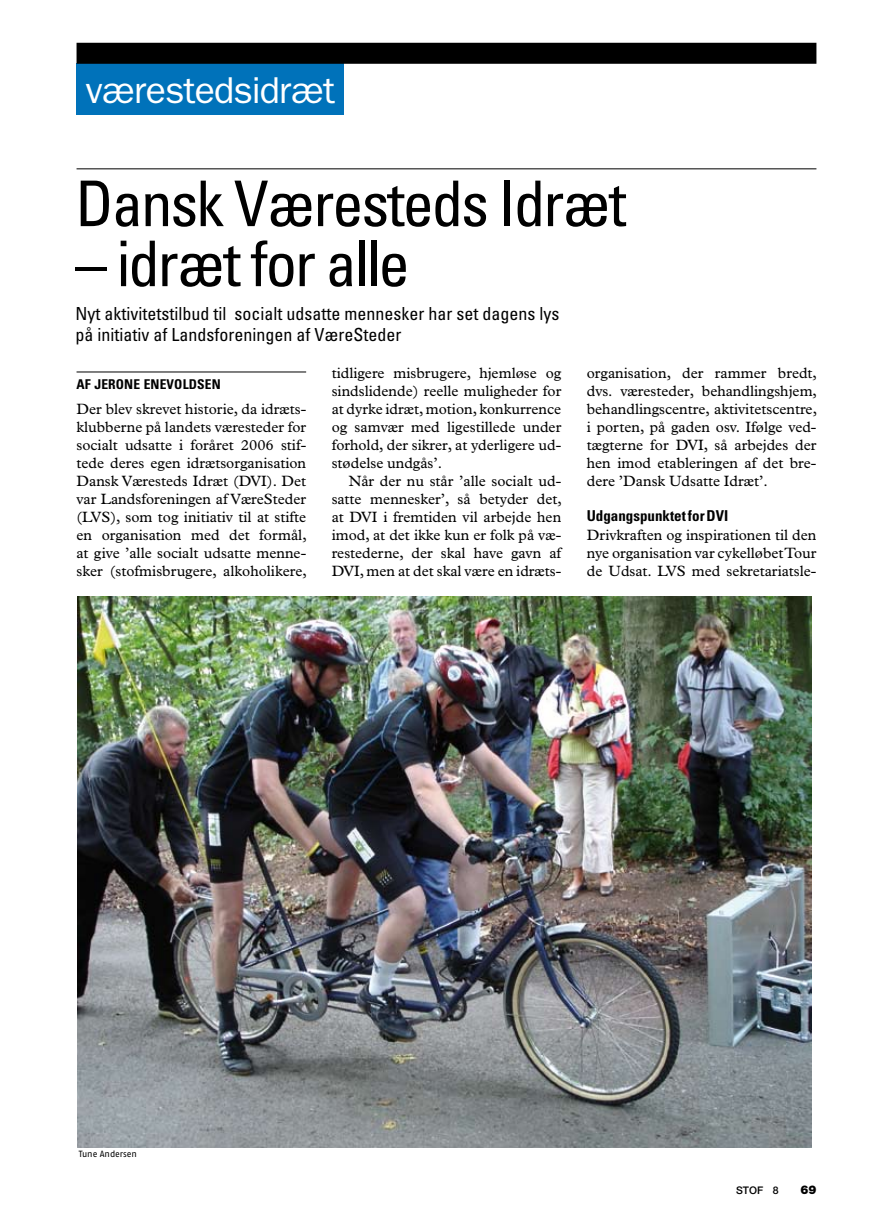
<style>
.page{position:relative;width:893px;height:1221px;background:#fff}
.page>*{position:absolute;margin:0;border:0;box-sizing:border-box;transform-origin:0 0}
.t1{font:condensed 63px "Univers";letter-spacing:-.035em;color:#000}
.t2{font:37.5px "Franklin Gothic";letter-spacing:-.025em;color:#fff}
.t3{font:condensed 18px/21px "Univers";color:#000}
.t4{font:15px/18px "Plantin";color:#000;text-align:justify}
.t5{font:700 condensed 15px "Univers";color:#000}
.t6{font:700 condensed 13.5px "Univers";letter-spacing:.01em;color:#000}
.t7{font:900 12px "Helvetica Neue";color:#000}
.t8{font:500 10.5px "Helvetica Neue";color:#000}
.t9{font:9px "Fago No";letter-spacing:-.005em;color:#000}
</style>
<div class="page">
<hr style="left:77px;top:168px;width:739px;height:1px;background:#000">
<hr style="left:77px;top:371px;width:229px;height:1px;background:#000">
<div style="left:77px;top:63px;width:267px;height:51px;background:#0072ba"></div>
<img style="left:78px;top:596px;width:733px;height:551px">
<div style="left:77px;top:43px;width:739px;height:21px;background:#000"></div>
<h2 class="t2" style="left:86px;top:68px;width:251px">værestedsidræt</h2>
<h1 class="t1" style="left:75px;top:164px;width:552px">Dansk Væresteds I dræt</h1>
<h1 class="t1" style="left:75px;top:224px;width:336px">– idræt for alle</h1>
<p class="t3" style="left:75px;top:302px;width:485px">Nyt aktivitetstilbud til socialt udsatte mennesker har set dagens lys på initiativ af Landsforeningen af VæreSteder</p>
<p class="t6" style="left:77px;top:375px;width:146px">AF JERONE ENEVOLDSEN</p>
<p class="t4" style="left:77px;top:400px;width:232px">Der blev skrevet historie, da idræts&shy;klubberne på landets væresteder for socialt udsatte i foråret 2006 stif&shy;tede deres egen idrætsorganisation Dansk Væresteds Idræt (DVI). Det var Landsforeningen af VæreSteder (LVS), som tog initiativ til at stifte en organisation med det formål, at give ’alle socialt udsatte menne&shy;sker (stofmisbrugere, alkoholikere,</p>
<p class="t4" style="left:332px;top:364px;width:231px">tidligere misbrugere, hjemløse og sindslidende) reelle muligheder for at dyrke idræt, motion, konkurrence og samvær med ligestillede under forhold, der sikrer, at yderligere ud&shy;stødelse undgås’.</p>
<p class="t4" style="left:332px;top:472px;width:232px;text-indent:17px">Når der nu står ’alle socialt ud&shy;satte mennesker’, så betyder det, at DVI i fremtiden vil arbejde hen imod, at det ikke kun er folk på væ&shy;restederne, der skal have gavn af DVI, men at det skal være en idræts-</p>
<p class="t4" style="left:587px;top:364px;width:232px">organisation, der rammer bredt, dvs. væresteder, behandlingshjem, behandlingscentre, aktivitetscentre, i porten, på gaden osv. Ifølge ved&shy;tægterne for DVI, så arbejdes der hen imod etableringen af det bre&shy;dere ’Dansk Udsatte Idræt’.</p>
<p class="t5" style="left:587px;top:506px;width:143px">Udgangspunktet for DVI</p>
<p class="t4" style="left:587px;top:526px;width:231px">Drivkraften og inspirationen til den nye organisation var cykelløbet Tour de Udsat. LVS med sekretariatsle-</p>
<p class="t9" style="left:79px;top:1148px;width:60px">Tune Andersen</p>
<p class="t8" style="left:736px;top:1183px;width:44px">Stof 8</p>
<p class="t7" style="left:800px;top:1182px;width:9px">69</p>
</div>
